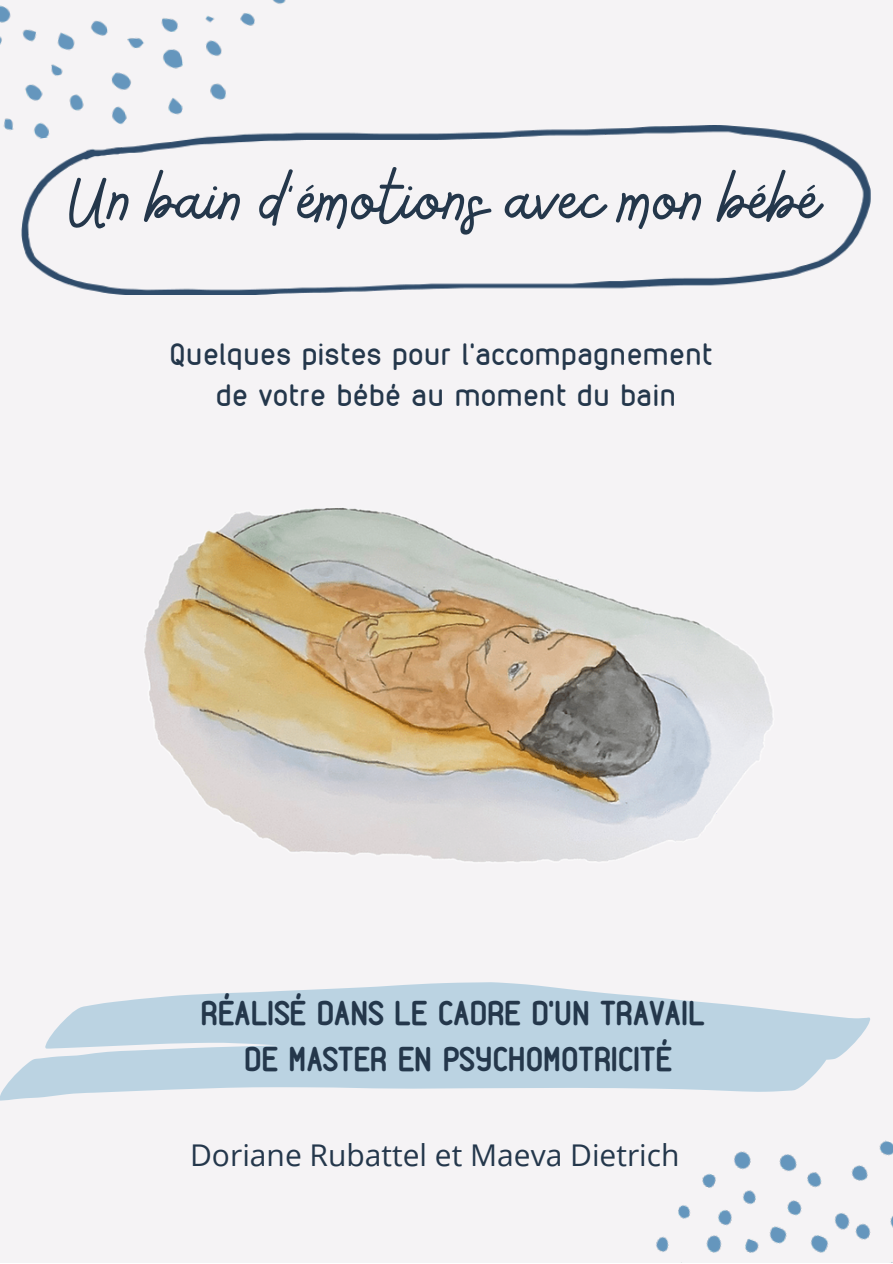
<style>
.page{position:relative;width:893px;height:1264px;background:#fff}
.page>*{position:absolute;margin:0;border:0;box-sizing:border-box;transform-origin:0 0}
.t1{font:78.45px "Bellaboo";color:#24374b}
.t2{font:700 33px/46px "VDS";color:#24374b;text-align:center}
.t3{font:30px/41.5px "VDS";letter-spacing:.02em;color:#24374b;text-align:center}
.t4{font:30px "Open Sans";color:#24374b}
</style>
<div class="page">
<div style="left:0;top:0;width:892px;height:1262px;background:#f5f3f5"></div>
<img style="left:0;top:0;width:286px;height:131px">
<img style="left:656px;top:1140px;width:236px;height:113px">
<svg style="left:0;top:982px;width:870px;height:118px;fill:#bbd3e2"></svg>
<img style="left:21px;top:126px;width:850px;height:169px">
<img style="left:144px;top:507px;width:629px;height:355px">
<h1 class="t1" style="left:70px;top:150px;width:751px">Un bain d'émotions avec mon bébé</h1>
<p class="t3" style="left:169px;top:333px;width:544px">Quelques pistes pour l’accompagnement de votre bébé au moment du bain</p>
<p class="t2" style="left:200px;top:989px;width:505px">RÉALISÉ DANS LE CADRE D’UN TRAVAIL<br>DE MASTER EN PSYCHOMOTRICITÉ</p>
<p class="t4" style="left:190px;top:1133px;width:491px">Doriane Rubattel et Maeva Dietrich</p>
</div>
